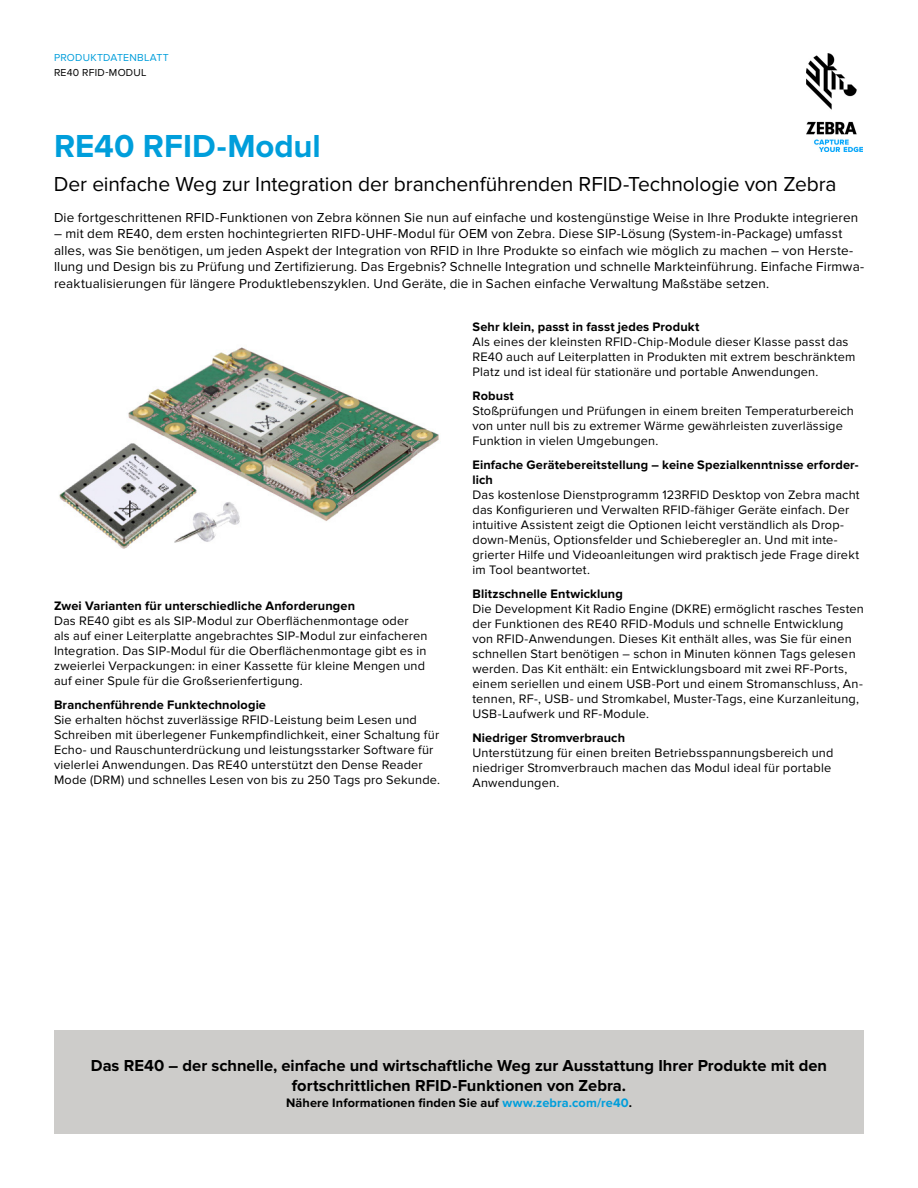
<style>
.page{position:relative;width:918px;height:1188px;background:#fff}
.page>*{position:absolute;margin:0;border:0;box-sizing:border-box;transform-origin:0 0}
.t1{font:700 33px "Proxima Nova";color:#009edb}
.t2{font:21px "Proxima Nova";letter-spacing:-.005em;color:#000}
.t3{font:700 16.5px/20.2px "Proxima Nova";color:#000;text-align:center}
.t4{font:13.5px/16.5px "Proxima Nova";letter-spacing:.01em;color:#000}
.t5{font:12.75px/15px "Proxima Nova";letter-spacing:.015em;color:#000}
.t6{font:700 12.75px/15px "Proxima Nova";letter-spacing:.01em;color:#000}
.t7{font:10.5px "Proxima Nova";letter-spacing:.025em;color:#009edb}
.t8{font:10.5px "Proxima Nova";letter-spacing:.025em;color:#000}
.s1{color:#009edb}
</style>
<div class="page">
<img style="left:806px;top:54px;width:56px;height:97px">
<div style="left:54px;top:1031px;width:810px;height:103px;background:#cdccca"></div>
<img style="left:59px;top:347px;width:380px;height:202px">
<p class="t7" style="left:54px;top:52px;width:116px">PRODUKTDATENBLATT</p>
<p class="t8" style="left:54px;top:66px;width:94px">RE40 RFID-MODUL</p>
<h1 class="t1" style="left:54px;top:127px;width:268px">RE40 RFID-Modul</h1>
<h2 class="t2" style="left:54px;top:172px;width:784px">Der einfache Weg zur Integration der branchenführenden RFID-Technologie von Zebra</h2>
<p class="t4" style="left:54px;top:209px;width:806px">Die fortgeschrittenen RFID-Funktionen von Zebra können Sie nun auf einfache und kostengünstige Weise in Ihre Produkte integrieren</p>
<p class="t4" style="left:54px;top:226px;width:812px">– mit dem RE40, dem ersten hochintegrierten RIFD-UHF-Modul für OEM von Zebra. Diese SIP-Lösung (System-in-Package) umfasst alles, was Sie benötigen, um jeden Aspekt der Integration von RFID in Ihre Produkte so einfach wie möglich zu machen – von Herste&shy;llung und Design bis zu Prüfung und Zertifizierung. Das Ergebnis? Schnelle Integration und schnelle Markteinführung. Einfache Firmwa&shy;reaktualisierungen für längere Produktlebenszyklen. Und Geräte, die in Sachen einfache Verwaltung Maßstäbe setzen.</p>
<p class="t6" style="left:54px;top:598px;width:303px">Zwei Varianten für unterschiedliche Anforderungen</p>
<p class="t5" style="left:54px;top:613px;width:375px">Das RE40 gibt es als SIP-Modul zur Oberflächenmontage oder als auf einer Leiterplatte angebrachtes SIP-Modul zur einfacheren Integration. Das SIP-Modul für die Oberflächenmontage gibt es in zweierlei Verpackungen: in einer Kassette für kleine Mengen und auf einer Spule für die Großserienfertigung.</p>
<p class="t6" style="left:54px;top:697px;width:214px">Branchenführende Funktechnologie</p>
<p class="t5" style="left:54px;top:712px;width:388px">Sie erhalten höchst zuverlässige RFID-Leistung beim Lesen und Schreiben mit überlegener Funkempfindlichkeit, einer Schaltung für Echo- und Rauschunterdrückung und leistungsstarker Software für vielerlei Anwendungen. Das RE40 unterstützt den Dense Reader Mode (DRM) und schnelles Lesen von bis zu 250 Tags pro Sekunde.</p>
<p class="t6" style="left:472px;top:320px;width:229px">Sehr klein, passt in fasst jedes Produkt</p>
<p class="t5" style="left:472px;top:335px;width:384px">Als eines der kleinsten RFID-Chip-Module dieser Klasse passt das<br>RE40 auch auf Leiterplatten in Produkten mit extrem beschränktem<br>Platz und ist ideal für stationäre und portable Anwendungen.</p>
<p class="t6" style="left:472px;top:389px;width:43px">Robust</p>
<p class="t5" style="left:472px;top:404px;width:383px">Stoßprüfungen und Prüfungen in einem breiten Temperaturbereich von unter null bis zu extremer Wärme gewährleisten zuverlässige<br>Funktion in vielen Umgebungen.</p>
<p class="t6" style="left:472px;top:458px;width:388px">Einfache Gerätebereitstellung – keine Spezialkenntnisse erforder&shy;lich</p>
<p class="t5" style="left:472px;top:488px;width:389px">Das kostenlose Dienstprogramm 123RFID Desktop von Zebra macht das Konfigurieren und Verwalten RFID-fähiger Geräte einfach. Der intuitive Assistent zeigt die Optionen leicht verständlich als Drop&shy;down-Menüs, Optionsfelder und Schieberegler an. Und mit inte&shy;grierter Hilfe und Videoanleitungen wird praktisch jede Frage direkt im Tool beantwortet.</p>
<p class="t6" style="left:472px;top:587px;width:152px">Blitzschnelle Entwicklung</p>
<p class="t5" style="left:472px;top:602px;width:393px">Die Development Kit Radio Engine (DKRE) ermöglicht rasches Testen der Funktionen des RE40 RFID-Moduls und schnelle Entwicklung von RFID-Anwendungen. Dieses Kit enthält alles, was Sie für einen schnellen Start benötigen – schon in Minuten können Tags gelesen werden. Das Kit enthält: ein Entwicklungsboard mit zwei RF-Ports, einem seriellen und einem USB-Port und einem Stromanschluss, An&shy;tennen, RF-, USB- und Stromkabel, Muster-Tags, eine Kurzanleitung, USB-Laufwerk und RF-Module.</p>
<p class="t6" style="left:472px;top:731px;width:154px">Niedriger Stromverbrauch</p>
<p class="t5" style="left:472px;top:746px;width:363px">Unterstützung für einen breiten Betriebsspannungsbereich und niedriger Stromverbrauch machen das Modul ideal für portable<br>Anwendungen.</p>
<p class="t3" style="left:91px;top:1056px;width:738px">Das RE40 – der schnelle, einfache und wirtschaftliche Weg zur Ausstattung Ihrer Produkte mit den fortschrittlichen RFID-Funktionen von Zebra.</p>
<p class="t6" style="left:286px;top:1095px;width:347px">Nähere Informationen finden Sie auf <span class="s1">www.zebra.com/re40</span>.</p>
</div>
